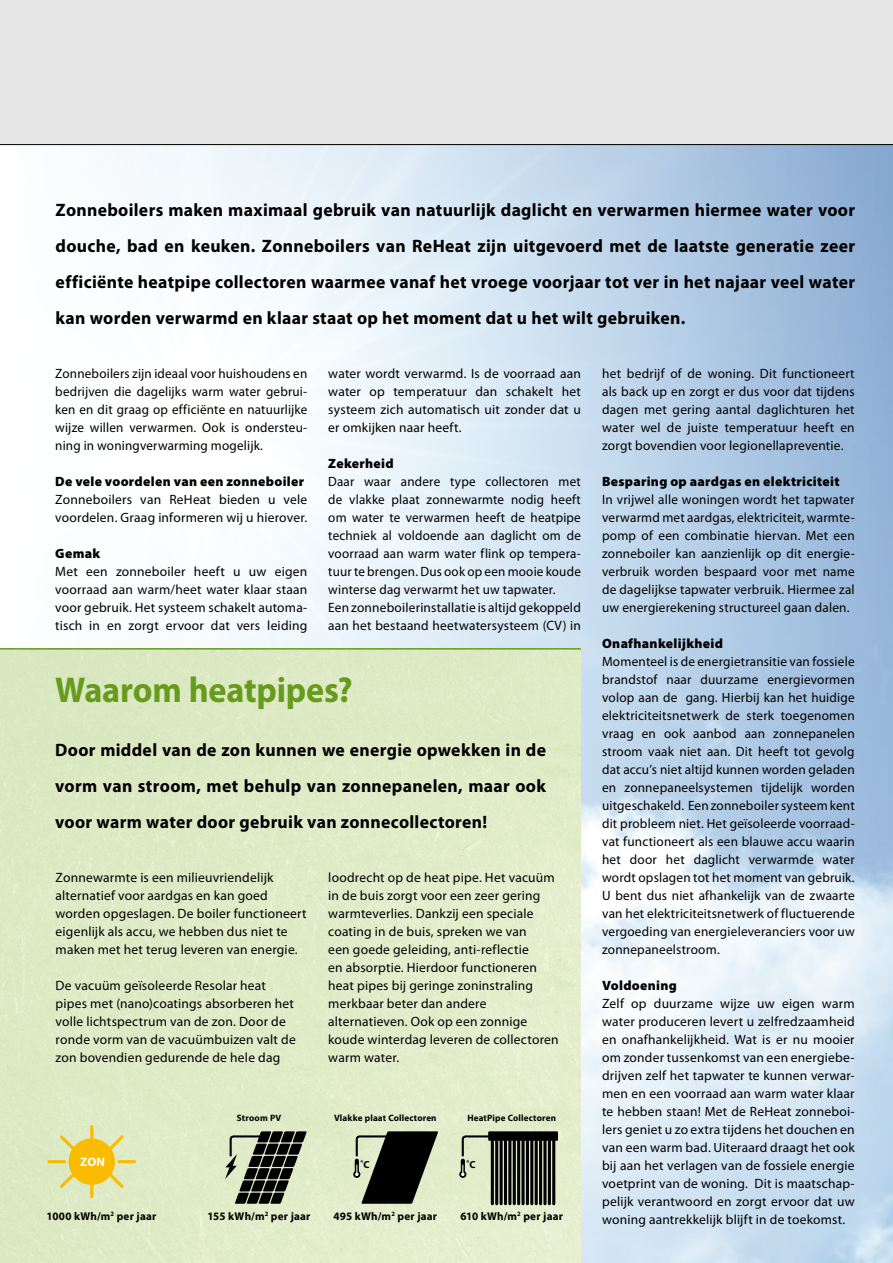
<style>
.page{position:relative;width:893px;height:1263px;background:#fff}
.page>*{position:absolute;margin:0;border:0;box-sizing:border-box;transform-origin:0 0}
.t1{font:700 36px "Myriad Pro";letter-spacing:-.005em;color:#679b1d;scale:.95 1}
.t2{font:700 18px/36px "Myriad Pro";letter-spacing:.015em;color:#000;text-align:justify}
.t3{font:13.5px/18px "Myriad Pro";letter-spacing:.015em;color:#000;text-align:justify}
.t4{font:900 13.5px "Myriad Pro";letter-spacing:.02em;color:#000}
.t5{font:700 12.3px "Myriad Pro";color:#fff}
.t6{font:700 11.25px "Myriad Pro";letter-spacing:.02em;color:#000}
.t7{font:700 10.35px "Myriad Pro";color:#000}
.t8{font:700 9.3px "Myriad Pro";letter-spacing:.02em;color:#000}
</style>
<div class="page">
<div style="left:0;top:0;width:893px;height:145px;background:#e6e6e6"></div>
<hr style="left:0;top:144px;width:893px;height:1px;background:#000">
<img style="left:0;top:650px;width:581px;height:613px">
<div style="left:69px;top:1138px;width:46px;height:47px;background:#fabb00;border-radius:50%"></div>
<hr style="left:90px;top:1126px;width:3px;height:16px;background:#fabb00">
<svg style="left:107px;top:1132px;width:19px;height:20px"></svg>
<hr style="left:119px;top:1160px;width:16px;height:3px;background:#fabb00">
<svg style="left:107px;top:1171px;width:19px;height:20px"></svg>
<hr style="left:90px;top:1181px;width:3px;height:16px;background:#fabb00">
<svg style="left:57px;top:1171px;width:20px;height:20px"></svg>
<hr style="left:49px;top:1160px;width:16px;height:3px;background:#fabb00">
<svg style="left:57px;top:1132px;width:20px;height:20px"></svg>
<svg style="left:461px;top:1134px;width:34px;height:24px"></svg>
<svg style="left:225px;top:1131px;width:82px;height:73px;background:#727766"></svg>
<svg style="left:355px;top:1131px;width:83px;height:73px;background:#53564a"></svg>
<div style="left:459px;top:1171px;width:7px;height:7px;background:#000;border-radius:50%"></div>
<svg style="left:461px;top:1161px;width:4px;height:4px"></svg>
<svg style="left:461px;top:1165px;width:4px;height:11px"></svg>
<div style="left:488px;top:1131px;width:70px;height:10px;background:#000"></div>
<hr style="left:491px;top:1137px;width:3px;height:67px;background:#000">
<hr style="left:495px;top:1137px;width:3px;height:67px;background:#000">
<hr style="left:500px;top:1137px;width:3px;height:67px;background:#000">
<hr style="left:504px;top:1137px;width:3px;height:67px;background:#000">
<hr style="left:508px;top:1137px;width:3px;height:67px;background:#000">
<hr style="left:513px;top:1137px;width:3px;height:67px;background:#000">
<hr style="left:517px;top:1137px;width:3px;height:67px;background:#000">
<svg style="left:521px;top:1140px;width:4px;height:64px"></svg>
<hr style="left:526px;top:1137px;width:3px;height:67px;background:#000">
<hr style="left:530px;top:1137px;width:3px;height:67px;background:#000">
<hr style="left:535px;top:1137px;width:3px;height:67px;background:#000">
<hr style="left:539px;top:1137px;width:3px;height:67px;background:#000">
<hr style="left:543px;top:1137px;width:3px;height:67px;background:#000">
<hr style="left:548px;top:1137px;width:3px;height:67px;background:#000">
<hr style="left:552px;top:1137px;width:3px;height:67px;background:#000">
<hr style="left:0;top:648px;width:581px;height:2px;background:#679b1d">
<p class="t2" style="left:56px;top:191px;width:801px">Zonneboilers maken maximaal gebruik van natuurlijk daglicht en verwarmen hiermee water voor douche, bad en keuken. Zonneboilers van ReHeat zijn uitgevoerd met de laatste generatie zeer efficiënte heatpipe collectoren waarmee vanaf het vroege voorjaar tot ver in het najaar veel water kan worden verwarmd en klaar staat op het moment dat u het wilt gebruiken.</p>
<p class="t3" style="left:55px;top:364px;width:254px">Zonneboilers zijn ideaal voor huishoudens en bedrijven die dagelijks warm water gebrui&shy;ken en dit graag op efficiënte en natuurlijke wijze willen verwarmen. Ook is ondersteu&shy;ning in woningverwarming mogelijk.</p>
<p class="t4" style="left:55px;top:472px;width:250px">De vele voordelen van een zonneboiler</p>
<p class="t3" style="left:55px;top:490px;width:254px">Zonneboilers van ReHeat bieden u vele voordelen. Graag informeren wij u hierover.</p>
<p class="t4" style="left:55px;top:544px;width:46px">Gemak</p>
<p class="t3" style="left:55px;top:562px;width:254px">Met een zonneboiler heeft u uw eigen voorraad aan warm/heet water klaar staan voor gebruik. Het systeem schakelt automa&shy;tisch in en zorgt ervoor dat vers leiding</p>
<p class="t3" style="left:328px;top:364px;width:254px">water wordt verwarmd. Is de voorraad aan water op temperatuur dan schakelt het systeem zich automatisch uit zonder dat u er omkijken naar heeft.</p>
<p class="t4" style="left:328px;top:454px;width:67px">Zekerheid</p>
<p class="t3" style="left:328px;top:472px;width:254px;text-align:left">Daar waar andere type collectoren met de vlakke plaat zonnewarmte nodig heeft om water te verwarmen heeft de heatpipe techniek al voldoende aan daglicht om de voorraad aan warm water flink op tempera&shy;tuur te brengen. Dus ook op een mooie koude winterse dag verwarmt het uw tapwater.<br>Een zonneboilerinstallatie is altijd gekoppeld aan het bestaand heetwatersysteem (CV) in</p>
<h1 class="t1" style="left:55px;top:666px;width:315px">Waarom heatpipes?</h1>
<h2 class="t2" style="left:55px;top:731px;width:492px">Door middel van de zon kunnen we energie opwekken in de vorm van stroom, met behulp van zonnepanelen, maar ook voor warm water door gebruik van zonnecollectoren!</h2>
<p class="t3" style="left:56px;top:868px;width:252px;text-align:left">Zonnewarmte is een milieuvriendelijk alternatief voor aardgas en kan goed worden opgeslagen. De boiler functioneert eigenlijk als accu, we hebben dus niet te maken met het terug leveren van energie.</p>
<p class="t3" style="left:56px;top:976px;width:242px;text-align:left">De vacuüm geïsoleerde Resolar heat pipes met (nano)coatings absorberen het volle lichtspectrum van de zon. Door de ronde vorm van de vacuümbuizen valt de zon bovendien gedurende de hele dag</p>
<p class="t3" style="left:328px;top:868px;width:232px;text-align:left">loodrecht op de heat pipe. Het vacuüm in de buis zorgt voor een zeer gering warmteverlies. Dankzij een speciale coating in de buis, spreken we van<br>een goede geleiding, anti-reflectie<br>en absorptie. Hierdoor functioneren heat pipes bij geringe zoninstraling merkbaar beter dan andere alternatieven. Ook op een zonnige koude winterdag leveren de collectoren warm water.</p>
<p class="t8" style="left:237px;top:1112px;width:46px">Stroom PV</p>
<p class="t8" style="left:334px;top:1112px;width:104px">Vlakke plaat Collectoren</p>
<p class="t8" style="left:467px;top:1112px;width:90px">HeatPipe Collectoren</p>
<p class="t5" style="left:80px;top:1153px;width:26px">ZON</p>
<p class="t7" style="left:360px;top:1158px;width:11px">˚C</p>
<p class="t7" style="left:466px;top:1158px;width:11px">˚C</p>
<p class="t6" style="left:46px;top:1209px;width:111px">1000 kWh/m<sup>2</sup> per jaar</p>
<p class="t6" style="left:208px;top:1209px;width:104px">155 kWh/m<sup>2</sup> per jaar</p>
<p class="t6" style="left:334px;top:1209px;width:105px">495 kWh/m<sup>2</sup> per jaar</p>
<p class="t6" style="left:460px;top:1209px;width:104px">610 kWh/m<sup>2</sup> per jaar</p>
<p class="t3" style="left:602px;top:364px;width:254px">het bedrijf of de woning. Dit functioneert als back up en zorgt er dus voor dat tijdens dagen met gering aantal daglichturen het water wel de juiste temperatuur heeft en zorgt bovendien voor legionellapreventie.</p>
<p class="t4" style="left:602px;top:472px;width:239px">Besparing op aardgas en elektriciteit</p>
<p class="t3" style="left:602px;top:490px;width:254px">In vrijwel alle woningen wordt het tapwater verwarmd met aardgas, elektriciteit, warmte&shy;pomp of een combinatie hiervan. Met een zonneboiler kan aanzienlijk op dit energie&shy;verbruik worden bespaard voor met name de dagelijkse tapwater verbruik. Hiermee zal uw energierekening structureel gaan dalen.</p>
<p class="t4" style="left:602px;top:634px;width:123px">Onafhankelijkheid</p>
<p class="t3" style="left:602px;top:652px;width:254px">Momenteel is de energietransitie van fossiele brandstof naar duurzame energievormen volop aan de gang. Hierbij kan het huidige elektriciteitsnetwerk de sterk toegenomen vraag en ook aanbod aan zonnepanelen stroom vaak niet aan. Dit heeft tot gevolg dat accu’s niet altijd kunnen worden geladen en zonnepaneelsystemen tijdelijk worden uitgeschakeld. Een zonneboiler systeem kent dit probleem niet. Het geïsoleerde voorraad&shy;vat functioneert als een blauwe accu waarin het door het daglicht verwarmde water wordt opslagen tot het moment van gebruik.<br>U bent dus niet afhankelijk van de zwaarte van het elektriciteitsnetwerk of fluctuerende vergoeding van energieleveranciers voor uw zonnepaneelstroom.</p>
<p class="t4" style="left:602px;top:976px;width:76px">Voldoening</p>
<p class="t3" style="left:602px;top:994px;width:254px">Zelf op duurzame wijze uw eigen warm water produceren levert u zelfredzaamheid en onafhankelijkheid. Wat is er nu mooier om zonder tussenkomst van een energiebe&shy;drijven zelf het tapwater te kunnen verwar&shy;men en een voorraad aan warm water klaar te hebben staan! Met de ReHeat zonneboi&shy;lers geniet u zo extra tijdens het douchen en van een warm bad. Uiteraard draagt het ook bij aan het verlagen van de fossiele energie voetprint van de woning. Dit is maatschap&shy;pelijk verantwoord en zorgt ervoor dat uw woning aantrekkelijk blijft in de toekomst.</p>
</div>
